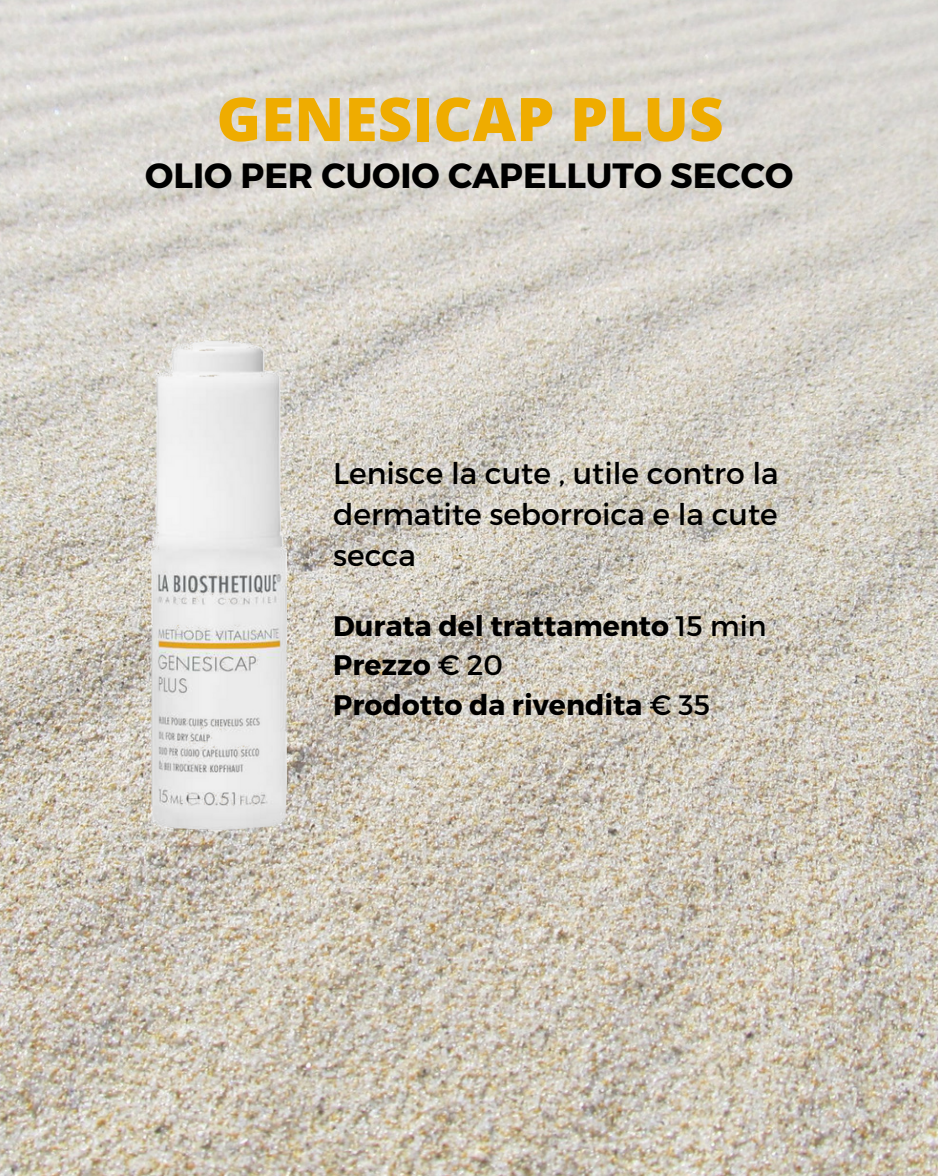
<style>
.page{position:relative;width:938px;height:1176px;background:#fff}
.page>*{position:absolute;margin:0;border:0;box-sizing:border-box;transform-origin:0 0}
.t1{font:800 60.2px "Open Sans";color:#efac00}
.t2{font:700 35px "Montserrat";color:#000}
.t3{font:29.75px/40.8px "Montserrat";color:#000;text-align:justify}
.t4{font:700 28.18px "Montserrat";color:#000}
.s1{font-weight:400}
</style>
<div class="page">
<img style="left:0;top:0;width:937px;height:1176px">
<img style="left:58px;top:291px;width:275px;height:595px">
<p class="t1" style="left:216px;top:77px;width:508px">GENESICAP PLUS</p>
<p class="t2" style="left:145px;top:153px;width:649px">OLIO PER CUOIO CAPELLUTO SECCO</p>
<p class="t3" style="left:333px;top:452px;width:447px">Lenisce la cute , utile contro la dermatite seborroica e la cute secca</p>
<p class="t4" style="left:333px;top:608px;width:434px">Durata del trattamento <span class="s1">15 min</span></p>
<p class="t4" style="left:333px;top:647px;width:171px">Prezzo <span class="s1">€ 20</span></p>
<p class="t4" style="left:333px;top:686px;width:378px">Prodotto da rivendita <span class="s1">€ 35</span></p>
</div>
